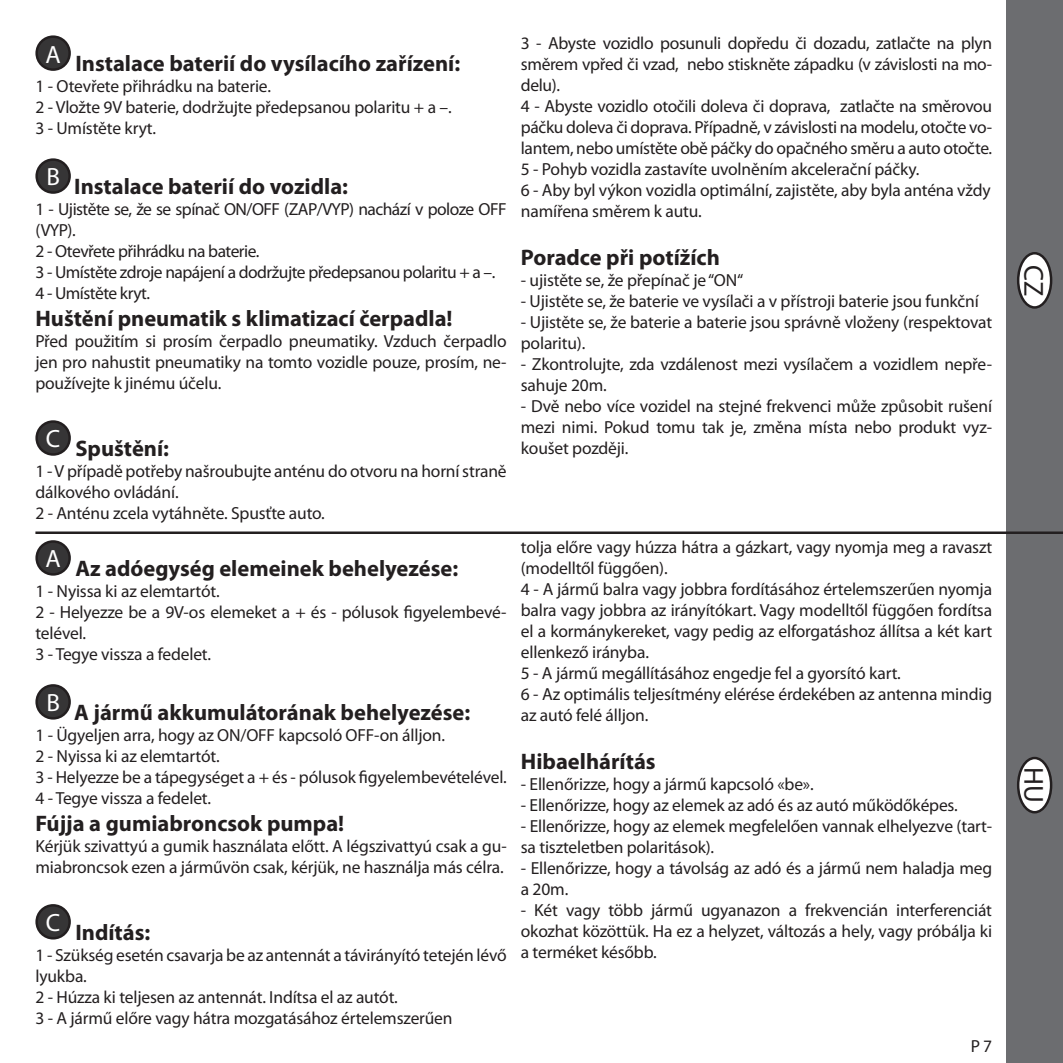
<style>
.page{position:relative;width:1063px;height:1063px;background:#fff}
.page>*{position:absolute;margin:0;border:0;box-sizing:border-box;transform-origin:0 0}
.t1{font:27.5px "Myriad Pro";color:#231f20}
.t2{font:700 22.5px "Myriad Pro";color:#231f20}
.t3{font:17.5px/21px "Myriad Pro";letter-spacing:-.01em;color:#231f20}
.t4{font:17.5px/21px "Myriad Pro";letter-spacing:-.03em;color:#231f20}
</style>
<div class="page">
<div style="left:1006px;top:0;width:57px;height:1063px;background:#6c6d70"></div>
<hr style="left:35px;top:531px;width:1028px;height:3px;background:#231f20">
<div style="left:1018px;top:253px;width:33px;height:54px;background:#fff;border-radius:50%"></div>
<div style="left:1017px;top:252px;width:35px;height:57px;border:2px solid #231f20;border-radius:50%"></div>
<div style="left:1018px;top:758px;width:33px;height:54px;background:#fff;border-radius:50%"></div>
<div style="left:1017px;top:757px;width:35px;height:56px;border:2px solid #231f20;border-radius:50%"></div>
<div style="left:37px;top:37px;width:33px;height:33px;background:#363536;border-radius:50%"></div>
<div style="left:35px;top:35px;width:36px;height:36px;border:2px solid #231f20;border-radius:50%"></div>
<div style="left:37px;top:160px;width:33px;height:33px;background:#363536;border-radius:50%"></div>
<div style="left:35px;top:158px;width:36px;height:36px;border:2px solid #231f20;border-radius:50%"></div>
<div style="left:37px;top:422px;width:33px;height:32px;background:#363536;border-radius:50%"></div>
<div style="left:35px;top:420px;width:36px;height:36px;border:2px solid #231f20;border-radius:50%"></div>
<div style="left:37px;top:541px;width:33px;height:33px;background:#363536;border-radius:50%"></div>
<div style="left:35px;top:540px;width:36px;height:36px;border:2px solid #231f20;border-radius:50%"></div>
<div style="left:37px;top:685px;width:33px;height:33px;background:#363536;border-radius:50%"></div>
<div style="left:35px;top:684px;width:36px;height:36px;border:2px solid #231f20;border-radius:50%"></div>
<div style="left:37px;top:905px;width:33px;height:33px;background:#363536;border-radius:50%"></div>
<div style="left:35px;top:904px;width:36px;height:36px;border:2px solid #231f20;border-radius:50%"></div>
<p class="t2" style="left:45px;top:49px;width:416px"><sup>A</sup> Instalace baterií do vysílacího zařízení:</p>
<p class="t3" style="left:35px;top:75px;width:418px">1 - Otevřete přihrádku na baterie.<br>2 - Vložte 9V baterie, dodržujte předepsanou polaritu + a –.<br>3 - Umístěte kryt.</p>
<p class="t2" style="left:46px;top:172px;width:303px"><sup>B</sup> Instalace baterií do vozidla:</p>
<p class="t4" style="left:35px;top:198px;width:473px">1 - Ujistěte se, že se spínač ON/OFF (ZAP/VYP) nachází v poloze OFF (VYP).<br>2 - Otevřete přihrádku na baterie.<br>3 - Umístěte zdroje napájení a dodržujte předepsanou polaritu + a –.<br>4 - Umístěte kryt.</p>
<p class="t2" style="left:35px;top:304px;width:419px">Huštění pneumatik s klimatizací čerpadla!</p>
<p class="t3" style="left:35px;top:330px;width:473px;text-align:justify">Před použitím si prosím čerpadlo pneumatiky. Vzduch čerpadlo jen pro nahustit pneumatiky na tomto vozidle pouze, prosím, ne&shy;používejte k jinému účelu.</p>
<p class="t2" style="left:46px;top:433px;width:125px"><sup>C</sup> Spuštění:</p>
<p class="t3" style="left:35px;top:460px;width:473px">1 - V případě potřeby našroubujte anténu do otvoru na horní straně dálkového ovládání.<br>2 - Anténu zcela vytáhněte. Spusťte auto.</p>
<p class="t2" style="left:45px;top:553px;width:414px"><sup>A</sup> Az adóegység elemeinek behelyezése:</p>
<p class="t3" style="left:35px;top:580px;width:473px">1 - Nyissa ki az elemtartót.<br>2 - Helyezze be a 9V-os elemeket a + és - pólusok figyelembevé&shy;telével.<br>3 - Tegye vissza a fedelet.</p>
<p class="t2" style="left:46px;top:697px;width:425px"><sup>B</sup> A jármű akkumulátorának behelyezése:</p>
<p class="t3" style="left:35px;top:724px;width:473px">1 - Ügyeljen arra, hogy az ON/OFF kapcsoló OFF-on álljon.<br>2 - Nyissa ki az elemtartót.<br>3 - Helyezze be a tápegységet a + és - pólusok figyelembevételével.<br>4 - Tegye vissza a fedelet.</p>
<p class="t2" style="left:35px;top:808px;width:310px">Fújja a gumiabroncsok pumpa!</p>
<p class="t3" style="left:35px;top:835px;width:473px">Kérjük szivattyú a gumik használata előtt. A légszivattyú csak a gu&shy;miabroncsok ezen a járművön csak, kérjük, ne használja más célra.</p>
<p class="t2" style="left:46px;top:917px;width:106px"><sup>C</sup> Indítás:</p>
<p class="t3" style="left:35px;top:944px;width:473px">1 - Szükség esetén csavarja be az antennát a távirányító tetején lévő lyukba.<br>2 - Húzza ki teljesen az antennát. Indítsa el az autót.<br>3 - A jármű előre vagy hátra mozgatásához értelemszerűen</p>
<p class="t3" style="left:521px;top:32px;width:473px">3 - Abyste vozidlo posunuli dopředu či dozadu, zatlačte na plyn směrem vpřed či vzad, nebo stiskněte západku (v závislosti na mo&shy;delu).<br>4 - Abyste vozidlo otočili doleva či doprava, zatlačte na směrovou páčku doleva či doprava. Případně, v závislosti na modelu, otočte vo&shy;lantem, nebo umístěte obě páčky do opačného směru a auto otočte.<br>5 - Pohyb vozidla zastavíte uvolněním akcelerační páčky.<br>6 - Aby byl výkon vozidla optimální, zajistěte, aby byla anténa vždy namířena směrem k autu.</p>
<p class="t2" style="left:521px;top:242px;width:201px">Poradce při potížích</p>
<p class="t3" style="left:521px;top:269px;width:224px">- ujistěte se, že přepínač je “ON“</p>
<p class="t3" style="left:521px;top:290px;width:460px">- Ujistěte se, že baterie ve vysílači a v přístroji baterie jsou funkční</p>
<p class="t3" style="left:521px;top:311px;width:473px">- Ujistěte se, že baterie a baterie jsou správně vloženy (respektovat polaritu).</p>
<p class="t3" style="left:521px;top:353px;width:473px">- Zkontrolujte, zda vzdálenost mezi vysílačem a vozidlem nepře&shy;sahuje 20m.</p>
<p class="t3" style="left:521px;top:395px;width:473px;text-align:justify">- Dvě nebo více vozidel na stejné frekvenci může způsobit rušení mezi nimi. Pokud tomu tak je, změna místa nebo produkt vyz&shy;koušet později.</p>
<p class="t3" style="left:521px;top:537px;width:473px">tolja előre vagy húzza hátra a gázkart, vagy nyomja meg a ravaszt (modelltől függően).<br>4 - A jármű balra vagy jobbra fordításához értelemszerűen nyomja balra vagy jobbra az irányítókart. Vagy modelltől függően fordítsa el a kormánykereket, vagy pedig az elforgatáshoz állítsa a két kart ellenkező irányba.<br>5 - A jármű megállításához engedje fel a gyorsító kart.<br>6 - Az optimális teljesítmény elérése érdekében az antenna mindig az autó felé álljon.</p>
<p class="t2" style="left:521px;top:747px;width:136px">Hibaelhárítás</p>
<p class="t3" style="left:521px;top:774px;width:294px">- Ellenőrizze, hogy a jármű kapcsoló «be».</p>
<p class="t3" style="left:521px;top:795px;width:438px">- Ellenőrizze, hogy az elemek az adó és az autó működőképes.</p>
<p class="t3" style="left:521px;top:816px;width:473px">- Ellenőrizze, hogy az elemek megfelelően vannak elhelyezve (tart&shy;sa tiszteletben polaritások).</p>
<p class="t3" style="left:521px;top:858px;width:473px">- Ellenőrizze, hogy a távolság az adó és a jármű nem haladja meg a 20m.</p>
<p class="t3" style="left:521px;top:900px;width:473px;text-align:justify">- Két vagy több jármű ugyanazon a frekvencián interferenciát okozhat közöttük. Ha ez a helyzet, változás a hely, vagy próbálja ki a terméket később.</p>
<p class="t3" style="left:971px;top:1035px;width:23px">P 7</p>
<h1 class="t1" style="left:1051px;top:265px;width:32px;rotate:90deg">CZ</h1>
<h1 class="t1" style="left:1051px;top:767px;width:37px;rotate:90deg">HU</h1>
</div>
